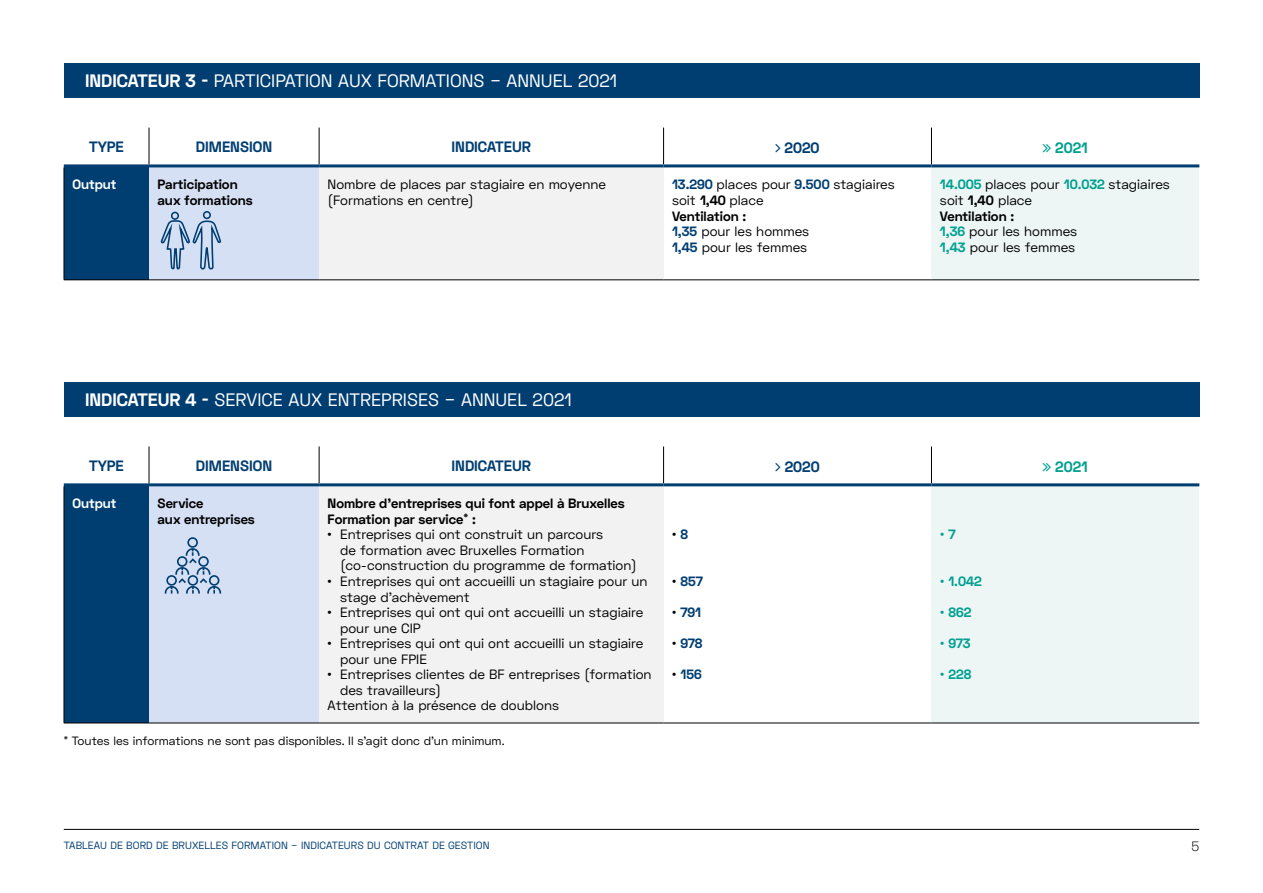
<style>
.page{position:relative;width:1263px;height:893px;background:#fff}
.page>*{position:absolute;margin:0;border:0;box-sizing:border-box;transform-origin:0 0}
.t1{font:18px "Space Grotesk";color:#fff}
.t2{font:700 15px "Space Grotesk";color:#003e72}
.t3{font:700 15px "Space Grotesk";color:#00a090}
.t4{font:13.5px/15.5px "Space Grotesk";color:#000}
.t5{font:700 13.5px/15.6px "Space Grotesk";color:#000}
.t6{font:700 13.5px "Space Grotesk";color:#00a090}
.t7{font:700 13.5px "Space Grotesk";color:#003e72}
.t8{font:700 13.5px "Space Grotesk";color:#fff}
.t9{font:13.5px "Space Grotesk";color:#00a090}
.t10{font:300 13.5px "Space Grotesk";color:#000}
.t11{font:12px "Space Grotesk";color:#000}
.t12{font:10.5px "Space Grotesk";letter-spacing:.005em;color:#003e72}
.s1{font-weight:700}
.s2{font-weight:700;color:#003e72}
.s3{font-weight:700;color:#00a090}
.s4{font-weight:400;color:#000}
.s5{font-weight:400}
</style>
<div class="page">
<hr style="left:64px;top:829px;width:1135px;height:1px;background:#000">
<div style="left:64px;top:166px;width:85px;height:114px;background:#003e72"></div>
<div style="left:149px;top:166px;width:170px;height:114px;background:#d6e0f4"></div>
<div style="left:319px;top:166px;width:344px;height:114px;background:#f2f2f2"></div>
<div style="left:931px;top:166px;width:268px;height:114px;background:#edf6f5"></div>
<hr style="left:149px;top:128px;width:1px;height:36px;background:#000">
<hr style="left:319px;top:128px;width:1px;height:36px;background:#000">
<hr style="left:663px;top:128px;width:1px;height:36px;background:#000">
<hr style="left:931px;top:128px;width:1px;height:36px;background:#000">
<hr style="left:64px;top:167px;width:1px;height:113px;background:#000">
<hr style="left:64px;top:280px;width:85px;height:1px;background:#000">
<hr style="left:149px;top:280px;width:170px;height:1px;background:#000">
<hr style="left:319px;top:280px;width:344px;height:1px;background:#000">
<hr style="left:663px;top:280px;width:268px;height:1px;background:#000">
<hr style="left:931px;top:280px;width:268px;height:1px;background:#000">
<hr style="left:64px;top:164px;width:85px;height:3px;background:#003e72">
<hr style="left:149px;top:164px;width:170px;height:3px;background:#003e72">
<hr style="left:319px;top:164px;width:344px;height:3px;background:#003e72">
<hr style="left:663px;top:164px;width:268px;height:3px;background:#003e72">
<hr style="left:931px;top:164px;width:268px;height:3px;background:#003e72">
<div style="left:64px;top:485px;width:85px;height:238px;background:#003e72"></div>
<div style="left:149px;top:485px;width:170px;height:238px;background:#d6e0f4"></div>
<div style="left:319px;top:485px;width:344px;height:238px;background:#f2f2f2"></div>
<div style="left:931px;top:485px;width:268px;height:238px;background:#edf6f5"></div>
<hr style="left:149px;top:446px;width:1px;height:37px;background:#000">
<hr style="left:319px;top:446px;width:1px;height:37px;background:#000">
<hr style="left:663px;top:446px;width:1px;height:37px;background:#000">
<hr style="left:931px;top:446px;width:1px;height:37px;background:#000">
<hr style="left:64px;top:486px;width:1px;height:237px;background:#000">
<hr style="left:64px;top:723px;width:85px;height:1px;background:#000">
<hr style="left:149px;top:723px;width:170px;height:1px;background:#000">
<hr style="left:319px;top:723px;width:344px;height:1px;background:#000">
<hr style="left:663px;top:723px;width:268px;height:1px;background:#000">
<hr style="left:931px;top:723px;width:268px;height:1px;background:#000">
<hr style="left:64px;top:483px;width:85px;height:3px;background:#003e72">
<hr style="left:149px;top:483px;width:170px;height:3px;background:#003e72">
<hr style="left:319px;top:483px;width:344px;height:3px;background:#003e72">
<hr style="left:663px;top:483px;width:268px;height:3px;background:#003e72">
<hr style="left:931px;top:483px;width:268px;height:3px;background:#003e72">
<div style="left:64px;top:64px;width:1135px;height:34px;background:#003e72"></div>
<div style="left:64px;top:383px;width:1135px;height:34px;background:#003e72"></div>
<svg style="left:165px;top:537px;width:56px;height:57px"></svg>
<svg style="left:160px;top:211px;width:62px;height:70px"></svg>
<h1 class="t1" style="left:85px;top:69px;width:534px"><span class="s1">INDICATEUR 3 -</span> PARTICIPATION AUX FORMATIONS – ANNUEL 2021</h1>
<p class="t2" style="left:89px;top:137px;width:36px">TYPE</p>
<p class="t2" style="left:196px;top:137px;width:78px">DIMENSION</p>
<p class="t2" style="left:451px;top:137px;width:81px">INDICATEUR</p>
<p class="t2" style="left:785px;top:138px;width:36px">2020</p>
<p class="t3" style="left:1055px;top:138px;width:34px">2021</p>
<p class="t8" style="left:72px;top:176px;width:46px">Output</p>
<p class="t5" style="left:158px;top:177px;width:97px">Participation aux formations</p>
<p class="t4" style="left:328px;top:177px;width:280px">Nombre de places par stagiaire en moyenne (Formations en centre)</p>
<p class="t4" style="left:672px;top:177px;width:224px"><span class="s2">13.290</span> places pour <span class="s2">9.500</span> stagiaires soit <span class="s1">1,40</span> place<br><span class="s1">Ventilation :<br></span><span class="s2">1,35</span> pour les hommes<br><span class="s2">1,45</span> pour les femmes</p>
<p class="t4" style="left:940px;top:177px;width:231px"><span class="s3">14.005</span> places pour <span class="s3">10.032</span> stagiaires soit <span class="s1">1,40</span> place<br><span class="s1">Ventilation :<br></span><span class="s3">1,36</span> pour les hommes<br><span class="s3">1,43</span> pour les femmes</p>
<h1 class="t1" style="left:85px;top:388px;width:488px"><span class="s1">INDICATEUR 4 -</span> SERVICE AUX ENTREPRISES – ANNUEL 2021</h1>
<p class="t2" style="left:89px;top:456px;width:36px">TYPE</p>
<p class="t2" style="left:196px;top:456px;width:78px">DIMENSION</p>
<p class="t2" style="left:451px;top:456px;width:81px">INDICATEUR</p>
<p class="t2" style="left:785px;top:457px;width:36px">2020</p>
<p class="t3" style="left:1055px;top:457px;width:34px">2021</p>
<p class="t8" style="left:72px;top:495px;width:46px">Output</p>
<p class="t5" style="left:158px;top:496px;width:99px">Service<br>aux entreprises</p>
<p class="t5" style="left:328px;top:496px;width:299px">Nombre d’entreprises qui font appel à Bruxelles<br>Formation par service<sup>*</sup> :</p>
<p class="t4" style="left:340px;top:527px;width:298px;text-indent:-13px">• Entreprises qui ont construit un parcours<br>de formation avec Bruxelles Formation (co-construction du programme de formation)</p>
<p class="t4" style="left:340px;top:573px;width:309px;text-indent:-13px">• Entreprises qui ont accueilli un stagiaire pour un stage d’achèvement</p>
<p class="t4" style="left:340px;top:604px;width:305px;text-indent:-13px">• Entreprises qui ont qui ont accueilli un stagiaire pour une CIP</p>
<p class="t4" style="left:340px;top:635px;width:305px;text-indent:-13px">• Entreprises qui ont qui ont accueilli un stagiaire pour une FPIE</p>
<p class="t4" style="left:328px;top:667px;width:325px">• Entreprises clientes de BF entreprises (formation</p>
<p class="t4" style="left:340px;top:682px;width:103px">des travailleurs)</p>
<p class="t4" style="left:328px;top:698px;width:233px">Attention à la présence de doublons</p>
<p class="t4" style="left:672px;top:527px;width:18px">• <span class="s2">8</span></p>
<p class="t7" style="left:672px;top:572px;width:32px"><span class="s4">•</span> 857</p>
<p class="t7" style="left:672px;top:604px;width:30px"><span class="s4">•</span> 791</p>
<p class="t7" style="left:672px;top:635px;width:32px"><span class="s4">•</span> 978</p>
<p class="t7" style="left:672px;top:666px;width:31px"><span class="s4">•</span> 156</p>
<p class="t9" style="left:940px;top:526px;width:17px">• <span class="s1">7</span></p>
<p class="t6" style="left:940px;top:572px;width:43px"><span class="s5">•</span> 1.042</p>
<p class="t6" style="left:940px;top:604px;width:33px"><span class="s5">•</span> 862</p>
<p class="t6" style="left:940px;top:635px;width:32px"><span class="s5">•</span> 973</p>
<p class="t6" style="left:940px;top:666px;width:33px"><span class="s5">•</span> 228</p>
<p class="t11" style="left:64px;top:733px;width:442px"><sup>*</sup> Toutes les informations ne sont pas disponibles. Il s’agit donc d’un minimum.</p>
<p class="t12" style="left:64px;top:839px;width:427px">TABLEAU DE BORD DE BRUXELLES FORMATION – INDICATEURS DU CONTRAT DE GESTION</p>
<p class="t10" style="left:1191px;top:838px;width:9px">5</p>
</div>
